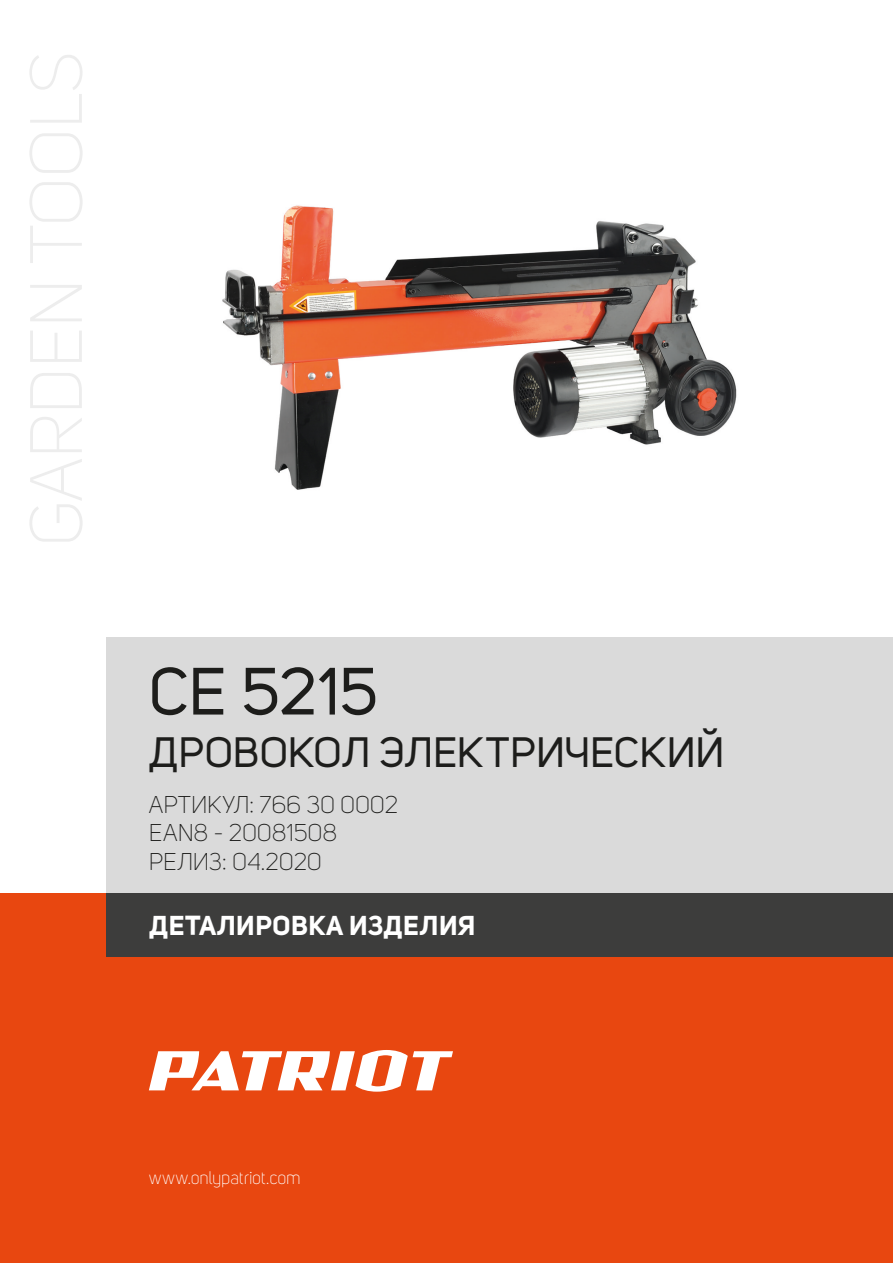
<style>
.page{position:relative;width:893px;height:1263px;background:#fff}
.page>*{position:absolute;margin:0;border:0;box-sizing:border-box;transform-origin:0 0}
.t1{font:66px "Uni Sans";color:#1d1d1b}
.t2{font:42px "Uni Sans";letter-spacing:.005em;color:#1d1d1b}
.t3{font:700 27px "Uni Sans";letter-spacing:.02em;color:#fff}
.t4{font:300 24px/28.8px "Uni Sans";letter-spacing:-.005em;color:#1d1d1b}
.t5{font:300 18px "Uni Sans";letter-spacing:-.015em;color:#fff}
</style>
<div class="page">
<div style="left:0;top:893px;width:893px;height:370px;background:#e84710"></div>
<div style="left:106px;top:893px;width:787px;height:64px;background:#3d3d3c"></div>
<div style="left:106px;top:638px;width:787px;height:255px;background:#dadada"></div>
<svg style="left:149px;top:1050px;width:304px;height:42px"></svg>
<img style="left:222px;top:205px;width:515px;height:285px">
<h1 class="t1" style="left:149px;top:653px;width:230px">CE 5215</h1>
<h2 class="t2" style="left:149px;top:728px;width:577px">ДРОВОКОЛ ЭЛЕКТРИЧЕСКИЙ</h2>
<p class="t4" style="left:149px;top:790px;width:251px">АРТИКУЛ: 766 30 0002<br>EAN8 - 20081508<br>РЕЛИЗ: 04.2020</p>
<p class="t3" style="left:149px;top:909px;width:328px">ДЕТАЛИРОВКА ИЗДЕЛИЯ</p>
<p class="t5" style="left:149px;top:1167px;width:154px">www.onlypatriot.com</p>
</div>
